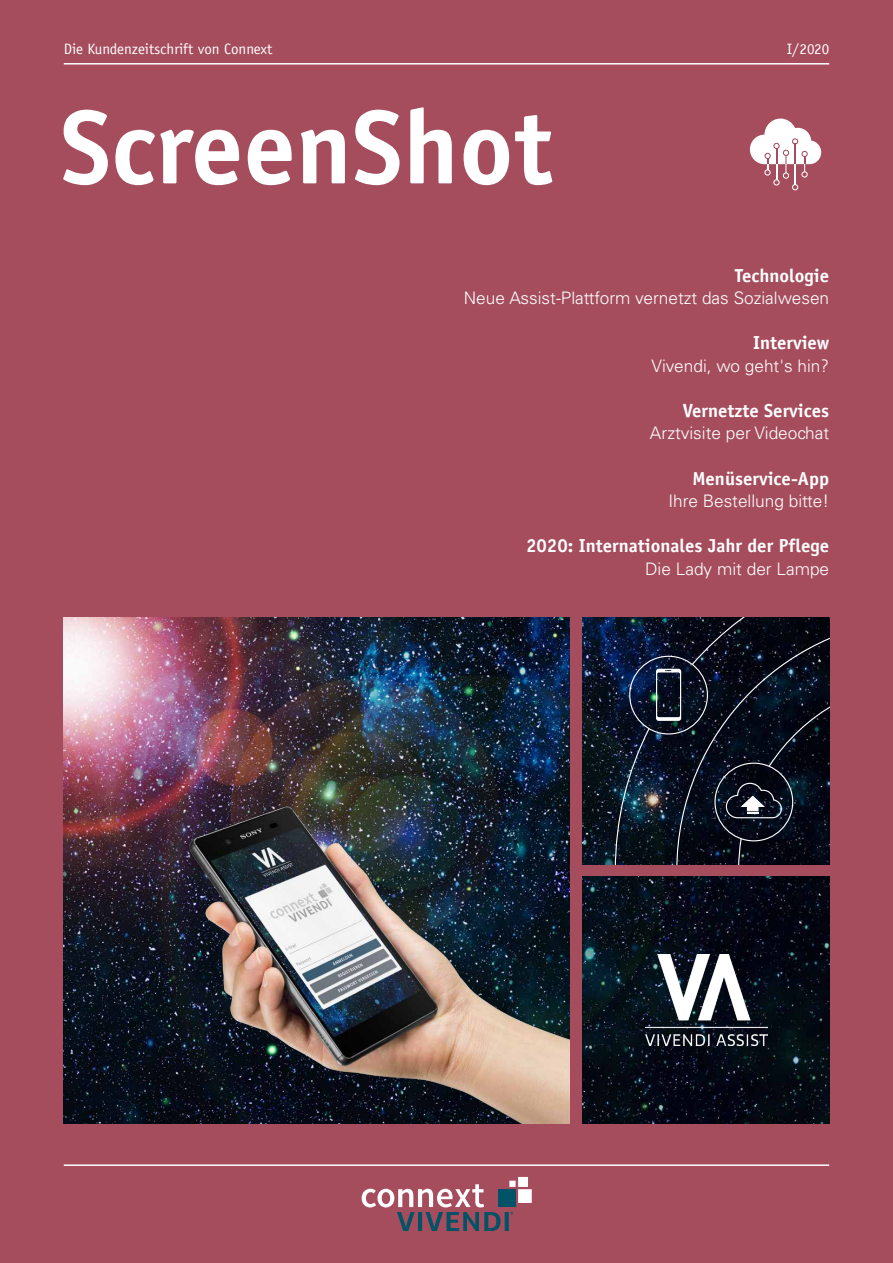
<style>
.page{position:relative;width:893px;height:1263px;background:#a54d5d}
.page>*{position:absolute;margin:0;border:0;box-sizing:border-box;transform-origin:0 0}
.t1{font:700 105px "Officina Sans";color:#fff}
.t2{font:700 18.75px "Officina Sans";color:#fff}
.t3{font:300 17.25px "Univers LT Std";color:#fff}
.t4{font:15px "Officina Sans";color:#fff}
</style>
<div class="page">
<img style="left:583px;top:877px;width:246px;height:246px">
<img style="left:583px;top:617px;width:31px;height:247px">
<hr style="left:64px;top:63px;width:765px;height:2px;background:#fff">
<hr style="left:64px;top:1164px;width:765px;height:2px;background:#fff">
<svg style="left:362px;top:1177px;width:170px;height:54px"></svg>
<img style="left:646px;top:955px;width:122px;height:90px">
<img style="left:64px;top:617px;width:506px;height:506px">
<img style="left:166px;top:790px;width:404px;height:333px">
<svg style="left:750px;top:119px;width:71px;height:71px"></svg>
<img style="left:614px;top:617px;width:42px;height:247px">
<svg style="left:656px;top:617px;width:173px;height:247px;background:#101623"></svg>
<p class="t4" style="left:64px;top:40px;width:210px">Die Kundenzeitschrift von Connext</p>
<p class="t4" style="left:787px;top:40px;width:44px">I/2020</p>
<h1 class="t1" style="left:61px;top:82px;width:493px">ScreenShot</h1>
<p class="t2" style="left:735px;top:264px;width:96px">Technologie</p>
<p class="t3" style="left:464px;top:288px;width:367px">Neue Assist-Plattform vernetzt das Sozialwesen</p>
<p class="t2" style="left:753px;top:331px;width:78px">Interview</p>
<p class="t3" style="left:652px;top:355px;width:179px">Vivendi, wo geht's hin?</p>
<p class="t2" style="left:683px;top:399px;width:148px">Vernetzte Services</p>
<p class="t3" style="left:650px;top:423px;width:181px">Arztvisite per Videochat</p>
<p class="t2" style="left:692px;top:466px;width:138px">Menüservice-App</p>
<p class="t3" style="left:668px;top:490px;width:162px">Ihre Bestellung bitte!</p>
<p class="t2" style="left:526px;top:534px;width:305px">2020: Internationales Jahr der Pflege</p>
<p class="t3" style="left:645px;top:558px;width:186px">Die Lady mit der Lampe</p>
</div>
